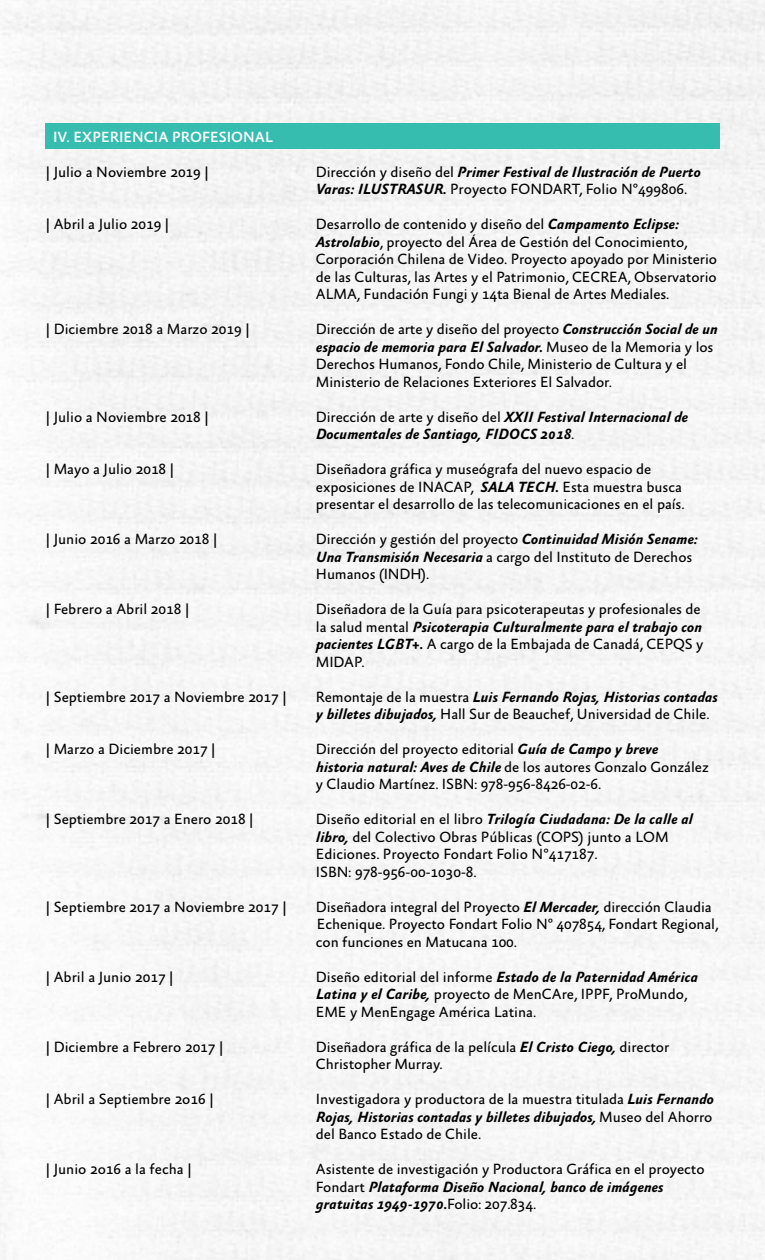
<style>
.page{position:relative;width:765px;height:1260px;background:#f6f6f6}
.page>*{position:absolute;margin:0;border:0;box-sizing:border-box;transform-origin:0 0}
.t1{font:15px/17.5px "Absara Sans";letter-spacing:-.005em;color:#000}
.t2{font:italic 700 15px/17.5px "Absara Sans";letter-spacing:-.005em;color:#000}
.t3{font:500 15px "Absara Sans";color:#fff}
.s1{font-weight:400;font-style:normal}
.s2{font-weight:700;font-style:italic}
</style>
<div class="page">
<div style="left:45px;top:123px;width:675px;height:25px;background:#36bdb0"></div>
<p class="t3" style="left:53px;top:129px;width:222px">IV. EXPERIENCIA PROFESIONAL</p>
<p class="t1" style="left:46px;top:164px;width:164px">| Julio a Noviembre 2019 |</p>
<p class="t2" style="left:316px;top:164px;width:386px"><span class="s1">Dirección y diseño del</span> Primer Festival de Ilustración de Puerto<br>Varas: ILUSTRASUR. <span class="s1">Proyecto FONDART, Folio Nº499806.</span></p>
<p class="t1" style="left:46px;top:216px;width:125px">| Abril a Julio 2019 |</p>
<p class="t1" style="left:316px;top:216px;width:403px">Desarrollo de contenido y diseño del <span class="s2">Campamento Eclipse:<br>Astrolabio</span>, proyecto del Área de Gestión del Conocimiento, Corporación Chilena de Video. Proyecto apoyado por Ministerio de las Culturas, las Artes y el Patrimonio, CECREA, Observatorio ALMA, Fundación Fungi y 14ta Bienal de Artes Mediales.</p>
<p class="t1" style="left:46px;top:321px;width:205px">| Diciembre 2018 a Marzo 2019 |</p>
<p class="t1" style="left:316px;top:321px;width:403px">Dirección de arte y diseño del proyecto <span class="s2">Construcción Social de un espacio de memoria para El Salvador.</span> Museo de la Memoria y los Derechos Humanos, Fondo Chile, Ministerio de Cultura y el Ministerio de Relaciones Exteriores El Salvador.</p>
<p class="t1" style="left:46px;top:409px;width:164px">| Julio a Noviembre 2018 |</p>
<p class="t2" style="left:316px;top:409px;width:374px"><span class="s1">Dirección de arte y diseño del</span> XXII Festival Internacional de<br>Documentales de Santiago, FIDOCS 2018<span class="s1">.</span></p>
<p class="t1" style="left:46px;top:461px;width:130px">| Mayo a Julio 2018 |</p>
<p class="t1" style="left:316px;top:461px;width:370px">Diseñadora gráfica y museógrafa del nuevo espacio de exposiciones de INACAP, <span class="s2">SALA TECH.</span> Esta muestra busca presentar el desarrollo de las telecomunicaciones en el país.</p>
<p class="t1" style="left:46px;top:531px;width:173px">| Junio 2016 a Marzo 2018 |</p>
<p class="t1" style="left:316px;top:531px;width:383px">Dirección y gestión del proyecto <span class="s2">Continuidad Misión Sename:<br>Una Transmisión Necesaria</span> a cargo del Instituto de Derechos<br>Humanos (INDH).</p>
<p class="t1" style="left:46px;top:601px;width:145px">| Febrero a Abril 2018 |</p>
<p class="t1" style="left:316px;top:601px;width:389px">Diseñadora de la Guía para psicoterapeutas y profesionales de la salud mental <span class="s2">Psicoterapia Culturalmente para el trabajo con pacientes LGBT+.</span> A cargo de la Embajada de Canadá, CEPQS y MIDAP.</p>
<p class="t1" style="left:46px;top:689px;width:242px">| Septiembre 2017 a Noviembre 2017 |</p>
<p class="t1" style="left:316px;top:689px;width:403px">Remontaje de la muestra <span class="s2">Luis Fernando Rojas, Historias contadas y billetes dibujados,</span> Hall Sur de Beauchef, Universidad de Chile.</p>
<p class="t1" style="left:46px;top:741px;width:171px">| Marzo a Diciembre 2017 |</p>
<p class="t1" style="left:316px;top:741px;width:394px">Dirección del proyecto editorial <span class="s2">Guía de Campo y breve historia natural: Aves de Chile</span> de los autores Gonzalo González y Claudio Martínez. ISBN: 978-956-8426-02-6.</p>
<p class="t1" style="left:46px;top:811px;width:209px">| Septiembre 2017 a Enero 2018 |</p>
<p class="t1" style="left:316px;top:811px;width:378px">Diseño editorial en el libro <span class="s2">Trilogía Ciudadana: De la calle al libro,</span> del Colectivo Obras Públicas (COPS) junto a LOM Ediciones. Proyecto Fondart Folio Nº417187.<br>ISBN: 978-956-00-1030-8.</p>
<p class="t1" style="left:46px;top:899px;width:242px">| Septiembre 2017 a Noviembre 2017 |</p>
<p class="t1" style="left:316px;top:899px;width:404px">Diseñadora integral del Proyecto <span class="s2">El Mercader,</span> dirección Claudia<br>Echenique. Proyecto Fondart Folio Nº 407854, Fondart Regional, con funciones en Matucana 100.</p>
<p class="t1" style="left:46px;top:969px;width:129px">| Abril a Junio 2017 |</p>
<p class="t1" style="left:316px;top:969px;width:383px">Diseño editorial del informe <span class="s2">Estado de la Paternidad América<br>Latina y el Caribe,</span> proyecto de MenCAre, IPPF, ProMundo,<br>EME y MenEngage América Latina.</p>
<p class="t1" style="left:46px;top:1039px;width:179px">| Diciembre a Febrero 2017 |</p>
<p class="t1" style="left:316px;top:1039px;width:355px">Diseñadora gráfica de la película <span class="s2">El Cristo Ciego,</span> director<br>Christopher Murray.</p>
<p class="t1" style="left:46px;top:1091px;width:169px">| Abril a Septiembre 2o16 |</p>
<p class="t1" style="left:316px;top:1091px;width:399px;text-align:justify">Investigadora y productora de la muestra titulada <span class="s2">Luis Fernando Rojas, Historias contadas y billetes dibujados,</span> Museo del Ahorro del Banco Estado de Chile.</p>
<p class="t1" style="left:46px;top:1161px;width:147px">| Junio 2o16 a la fecha |</p>
<p class="t1" style="left:316px;top:1161px;width:390px">Asistente de investigación y Productora Gráfica en el proyecto<br>Fondart <span class="s2">Plataforma Diseño Nacional, banco de imágenes gratuitas 1949-1970.</span>Folio: 207.834.</p>
</div>
